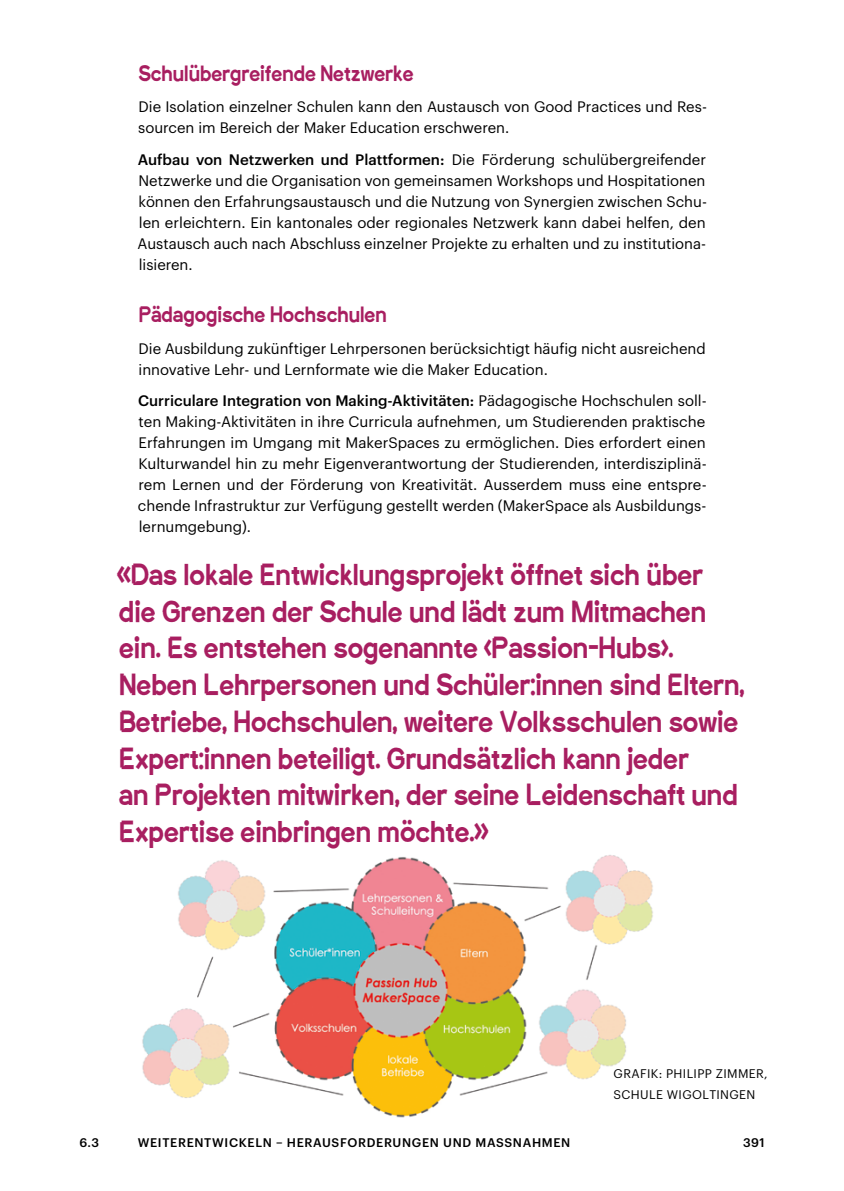
<style>
.page{position:relative;width:844px;height:1191px;background:#fff}
.page>*{position:absolute;margin:0;border:0;box-sizing:border-box;transform-origin:0 0}
.t1{font:900 26.25px/36.8px "Gap Sans";color:#a81e60}
.t2{font:900 19.25px "Gap Sans";color:#a81e60}
.t3{font:14.88px/21px "Graphik";color:#000}
.t4{font:500 12.25px "Graphik";letter-spacing:.055em;color:#000}
.t5{font:12.25px/21px "Graphik";letter-spacing:.03em;color:#000}
.s1{font-weight:500}
</style>
<div class="page">
<img style="left:142px;top:855px;width:511px;height:263px">
<p class="t2" style="left:138px;top:57px;width:277px">Schulübergreifende Netzwerke</p>
<p class="t3" style="left:138px;top:95px;width:570px">Die Isolation einzelner Schulen kann den Austausch von Good Practices und Res&shy;sourcen im Bereich der Maker Education erschweren.</p>
<p class="t3" style="left:137px;top:147px;width:570px;text-align:justify"><span class="s1">Aufbau von Netzwerken und Plattformen:</span> Die Förderung schulübergreifender Netzwerke und die Organisation von gemeinsamen Workshops und Hospitationen können den Erfahrungsaustausch und die Nutzung von Synergien zwischen Schu&shy;len erleichtern. Ein kantonales oder regionales Netzwerk kann dabei helfen, den Austausch auch nach Abschluss einzelner Projekte zu erhalten und zu institutiona&shy;lisieren.</p>
<p class="t2" style="left:139px;top:299px;width:249px">Pädagogische Hochschulen</p>
<p class="t3" style="left:138px;top:336px;width:568px">Die Ausbildung zukünftiger Lehrpersonen berücksichtigt häufig nicht ausreichend innovative Lehr- und Lernformate wie die Maker Education.</p>
<p class="t3" style="left:138px;top:389px;width:570px;text-align:justify"><span class="s1">Curriculare Integration von Making-Aktivitäten:</span> Pädagogische Hochschulen soll&shy;ten Making-Aktivitäten in ihre Curricula aufnehmen, um Studierenden praktische Erfahrungen im Umgang mit MakerSpaces zu ermöglichen. Dies erfordert einen Kulturwandel hin zu mehr Eigenverantwortung der Studierenden, interdisziplinä&shy;rem Lernen und der Förderung von Kreativität. Ausserdem muss eine entspre&shy;chende Infrastruktur zur Verfügung gestellt werden (MakerSpace als Ausbildungs&shy;lernumgebung).</p>
<p class="t1" style="left:117px;top:554px;width:628px">«Das lokale Entwicklungsprojekt öffnet sich über die Grenzen der Schule und lädt zum Mitmachen ein. Es entstehen sogenannte ‹Passion-Hubs›.<br>Neben Lehrpersonen und Schüler:innen sind Eltern, Betriebe, Hochschulen, weitere Volksschulen sowie Expert:innen beteiligt. Grundsätzlich kann jeder<br>an Projekten mitwirken, der seine Leidenschaft und Expertise einbringen möchte.»</p>
<p class="t5" style="left:613px;top:1062px;width:156px">GRAFIK: PHILIPP ZIMMER,<br>SCHULE WIGOLTINGEN</p>
<p class="t4" style="left:79px;top:1133px;width:21px">6.3</p>
<p class="t4" style="left:138px;top:1133px;width:203px">Weiterentwickeln – Herausfo</p>
<p class="t4" style="left:358px;top:1133px;width:138px">rderungen und Mass</p>
<p class="t4" style="left:513px;top:1133px;width:21px">nahm</p>
<p class="t4" style="left:553px;top:1133px;width:18px">en</p>
<p class="t4" style="left:743px;top:1133px;width:23px">391</p>
</div>
